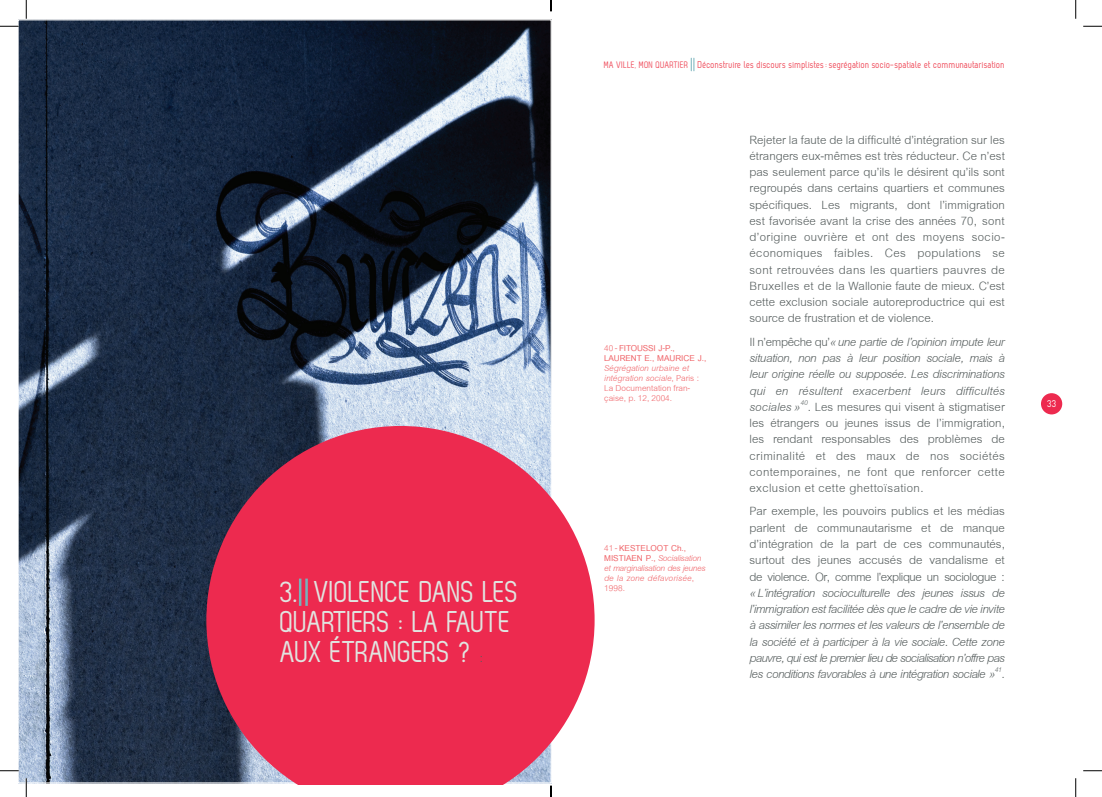
<style>
.page{position:relative;width:1102px;height:797px;background:#fff}
.page>*{position:absolute;margin:0;border:0;box-sizing:border-box;transform-origin:0 0}
.t1{font:30px/30px "Zag";color:#e1e4e0}
.t2{font:17.5px/16.2px "Cordia New";color:#555d5d;text-align:justify}
.t3{font:italic 17.5px/16.2px "Cordia New";letter-spacing:-.03em;color:#555d5d;text-align:justify}
.t4{font:italic 12.5px/10px "Cordia New";letter-spacing:-.02em;color:#f06368}
.t5{font:12.5px/10px "Cordia New";color:#f06368}
.t6{font:700 12.5px/10px "Cordia New";letter-spacing:-.01em;color:#f06368}
.t7{font:10px "Zag";letter-spacing:.02em;color:#ef4c5b}
.t8{font:10px "Zag";color:#fff}
.s1{font-family:"Cordia New";font-size:17.5px;color:#555d5d}
.s2{font-size:9.38px}
.s3{font-weight:400}
.s4{font-style:italic}
.s5{font-style:normal}
.s6{font-weight:700;font-style:normal}
</style>
<div class="page">
<div style="left:1040px;top:393px;width:22px;height:21px;background:#ed2a4f;border-radius:50%"></div>
<svg style="left:691px;top:58px;width:3px;height:13px"></svg>
<img style="left:19px;top:21px;width:531px;height:760px">
<svg style="left:206px;top:426px;width:388px;height:359px;background:#db3d5e"></svg>
<hr style="left:299px;top:578px;width:2px;height:28px;background:#77b2bb">
<hr style="left:305px;top:578px;width:3px;height:28px;background:#77b2bb">
<svg style="left:0;top:25px;width:19px;height:2px"></svg>
<svg style="left:1083px;top:25px;width:18px;height:2px"></svg>
<svg style="left:0;top:770px;width:19px;height:1px"></svg>
<svg style="left:1083px;top:770px;width:18px;height:1px"></svg>
<svg style="left:25px;top:0;width:2px;height:19px"></svg>
<svg style="left:25px;top:778px;width:2px;height:19px"></svg>
<svg style="left:1075px;top:0;width:1px;height:19px"></svg>
<svg style="left:1075px;top:778px;width:1px;height:19px"></svg>
<svg style="left:550px;top:785px;width:1px;height:12px"></svg>
<h1 class="t1" style="left:280px;top:577px;width:240px">3. VIOLENCE DANS LES<br>QUARTIERS : LA FAUTE<br>AUX ÉTRANGERS ? <span class="s1">:</span></h1>
<p class="t7" style="left:604px;top:59px;width:402px"><span class="s2">MA VILLE, MON QUARTIER</span> Déconstruire les discours simplistes:segrégation socio-spatiale et communautarisation</p>
<p class="t6" style="left:604px;top:343px;width:104px"><span class="s3">40-</span> FITOUSSI J-P.,<br>LAURENT E., MAURICE J.,</p>
<p class="t5" style="left:604px;top:363px;width:96px"><span class="s4">Ségrégation urbaine et intégration sociale</span>, Paris :<br>La Documentation fran&shy;çaise, p. 12, 2004.</p>
<p class="t4" style="left:604px;top:543px;width:103px"><span class="s5">41-</span> <span class="s6">KESTELOOT Ch.,<br>MISTIAEN P.,</span> Socialisation et marginalisation des jeunes de la zone défavorisée<span class="s5">,<br>1998.</span></p>
<p class="t2" style="left:749px;top:132px;width:257px">Rejeter la faute de la difficulté d’intégration sur les étrangers eux-mêmes est très réducteur. Ce n’est pas seulement parce qu’ils le désirent qu’ils sont regroupés dans certains quartiers et communes spécifiques. Les migrants, dont l’immigration est favorisée avant la crise des années 70, sont d’origine ouvrière et ont des moyens socio&shy;économiques faibles. Ces populations se sont retrouvées dans les quartiers pauvres de Bruxelles et de la Wallonie faute de mieux. C’est cette exclusion sociale autoreproductrice qui est source de frustration et de violence.</p>
<p class="t2" style="left:749px;top:334px;width:257px">Il n’empêche qu’<span class="s4">«une partie de l’opinion impute leur situation, non pas à leur position sociale, mais à leur origine réelle ou supposée. Les discriminations qui en résultent exacerbent leurs difficultés sociales»</span><sup>40</sup>. Les mesures qui visent à stigmatiser les étrangers ou jeunes issus de l’immigration, les rendant responsables des problèmes de criminalité et des maux de nos sociétés contemporaines, ne font que renforcer cette exclusion et cette ghettoïsation.</p>
<p class="t2" style="left:749px;top:503px;width:257px">Par exemple, les pouvoirs publics et les médias parlent de communautarisme et de manque d’intégration de la part de ces communautés, surtout des jeunes accusés de vandalisme et de violence. Or, comme l’explique un sociologue :</p>
<p class="t3" style="left:749px;top:585px;width:257px">«L’intégration socioculturelle des jeunes issus de l’immigration est facilitée dès que le cadre de vie invite à assimiler les normes et les valeurs de l’ensemble de la société et à participer à la vie sociale. Cette zone pauvre, qui est le premier lieu de socialisation n’offre pas les conditions favorables à une intégration sociale »<sup>41</sup>.</p>
<p class="t8" style="left:1047px;top:398px;width:11px">33</p>
</div>
